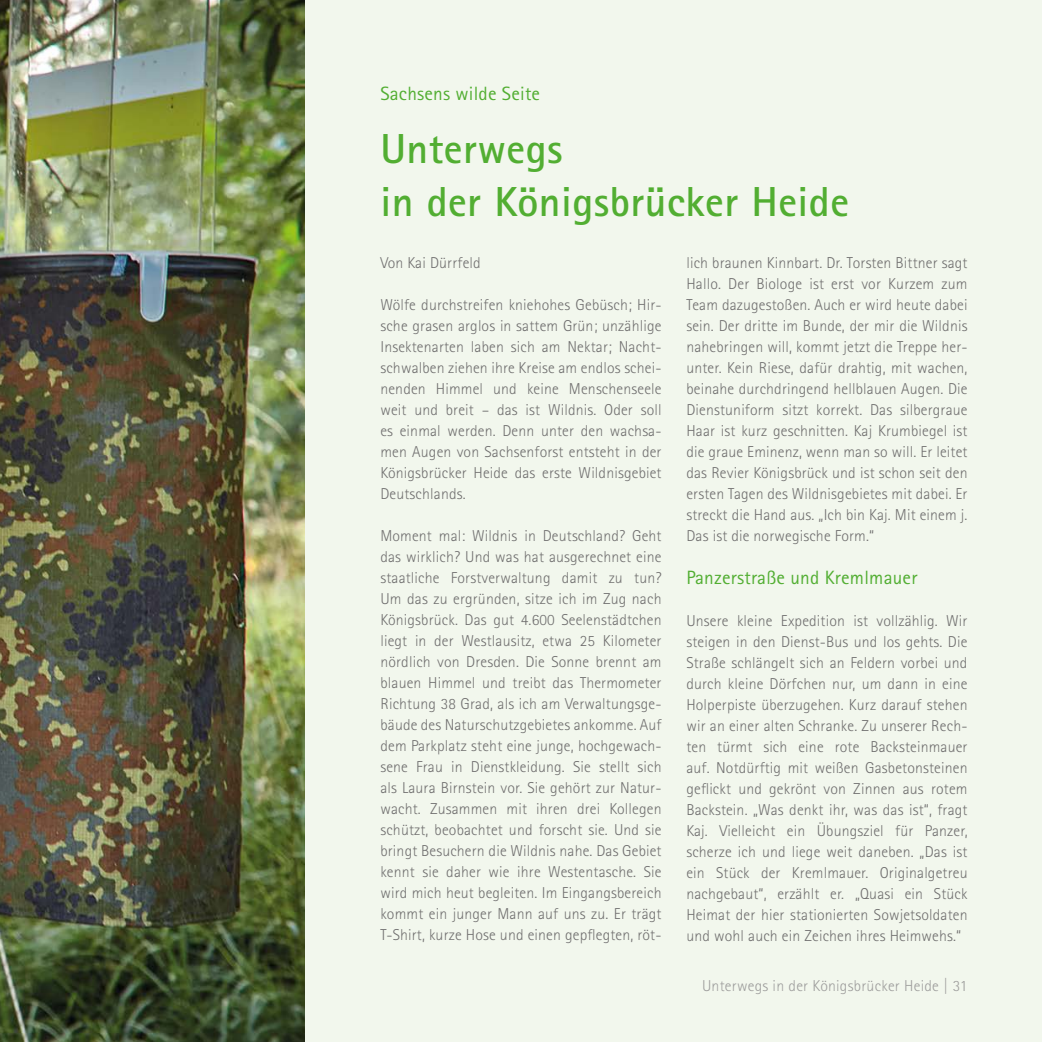
<style>
.page{position:relative;width:1042px;height:1042px;background:#f2f7ed}
.page>*{position:absolute;margin:0;border:0;box-sizing:border-box;transform-origin:0 0}
.Reportage_Überschrift_1{font:700 42px/52.5px "Rotis Sans Serif Pro";letter-spacing:.01em;color:#52ae32}
.Reportage_Fließtext_zwischenHL{font:19.25px "Rotis Sans Serif Pro";letter-spacing:.01em;color:#52ae32}
.Reportage_Fließtext{font:300 15.75px/21px "Rotis Sans Serif Pro";letter-spacing:.01em;color:#706f6f;text-align:justify}
.t1{font:300 15.75px "Rotis Sans Serif Pro";letter-spacing:.015em;color:#9d9d9c}
</style>
<div class="page">
<img style="left:0;top:0;width:304px;height:1042px">
<h3 class="Reportage_Fließtext_zwischenHL" style="left:380px;top:83px;width:161px">Sachsens wilde Seite</h3>
<h1 class="Reportage_Überschrift_1" style="left:380px;top:122px;width:470px">Unterwegs<br>in der Königsbrücker Heide</h1>
<p class="Reportage_Fließtext" style="left:380px;top:253px;width:102px">Von Kai Dürrfeld</p>
<p class="Reportage_Fließtext" style="left:380px;top:295px;width:283px">Wölfe durchstreifen kniehohes Gebüsch; Hir&shy;sche grasen arglos in sattem Grün; unzählige Insektenarten laben sich am Nektar; Nacht&shy;schwalben ziehen ihre Kreise am endlos schei&shy;nenden Himmel und keine Menschenseele weit und breit – das ist Wildnis. Oder soll es einmal werden. Denn unter den wachsa&shy;men Augen von Sachsenforst entsteht in der Königsbrücker Heide das erste Wildnisgebiet Deutschlands.</p>
<p class="Reportage_Fließtext" style="left:380px;top:526px;width:283px">Moment mal: Wildnis in Deutschland? Geht das wirklich? Und was hat ausgerechnet eine staatliche Forstverwaltung damit zu tun?<br>Um das zu ergründen, sitze ich im Zug nach Königsbrück. Das gut 4.600 Seelenstädtchen liegt in der Westlausitz, etwa 25 Kilometer nördlich von Dresden. Die Sonne brennt am blauen Himmel und treibt das Thermometer Richtung 38 Grad, als ich am Verwaltungsge&shy;bäude des Naturschutzgebietes ankomme. Auf dem Parkplatz steht eine junge, hochgewach&shy;sene Frau in Dienstkleidung. Sie stellt sich als Laura Birnstein vor. Sie gehört zur Natur&shy;wacht. Zusammen mit ihren drei Kollegen schützt, beobachtet und forscht sie. Und sie bringt Besuchern die Wildnis nahe. Das Gebiet kennt sie daher wie ihre Westentasche. Sie wird mich heut begleiten. Im Eingangsbereich kommt ein junger Mann auf uns zu. Er trägt T-Shirt, kurze Hose und einen gepflegten, röt-</p>
<p class="Reportage_Fließtext" style="left:686px;top:253px;width:283px">lich braunen Kinnbart. Dr. Torsten Bittner sagt Hallo. Der Biologe ist erst vor Kurzem zum Team dazugestoßen. Auch er wird heute dabei sein. Der dritte im Bunde, der mir die Wildnis nahebringen will, kommt jetzt die Treppe her&shy;unter. Kein Riese, dafür drahtig, mit wachen, beinahe durchdringend hellblauen Augen. Die Dienstuniform sitzt korrekt. Das silbergraue Haar ist kurz geschnitten. Kaj Krumbiegel ist die graue Eminenz, wenn man so will. Er leitet das Revier Königsbrück und ist schon seit den ersten Tagen des Wildnisgebietes mit dabei. Er streckt die Hand aus. „Ich bin Kaj. Mit einem j.<br>Das ist die norwegische Form.“</p>
<h2 class="Reportage_Fließtext_zwischenHL" style="left:686px;top:566px;width:232px">Panzerstraße und Kremlmauer</h2>
<p class="Reportage_Fließtext" style="left:686px;top:610px;width:283px">Unsere kleine Expedition ist vollzählig. Wir steigen in den Dienst-Bus und los gehts. Die Straße schlängelt sich an Feldern vorbei und durch kleine Dörfchen nur, um dann in eine Holperpiste überzugehen. Kurz darauf stehen wir an einer alten Schranke. Zu unserer Rech&shy;ten türmt sich eine rote Backsteinmauer auf. Notdürftig mit weißen Gasbetonsteinen geflickt und gekrönt von Zinnen aus rotem Backstein. „Was denkt ihr, was das ist“, fragt Kaj. Vielleicht ein Übungsziel für Panzer, scherze ich und liege weit daneben. „Das ist ein Stück der Kremlmauer. Originalgetreu nachgebaut“, erzählt er. „Quasi ein Stück Heimat der hier stationierten Sowjetsoldaten und wohl auch ein Zeichen ihres Heimwehs.“</p>
<p class="t1" style="left:702px;top:977px;width:267px">Unterwegs in der Königsbrücker Heide | 31</p>
</div>
